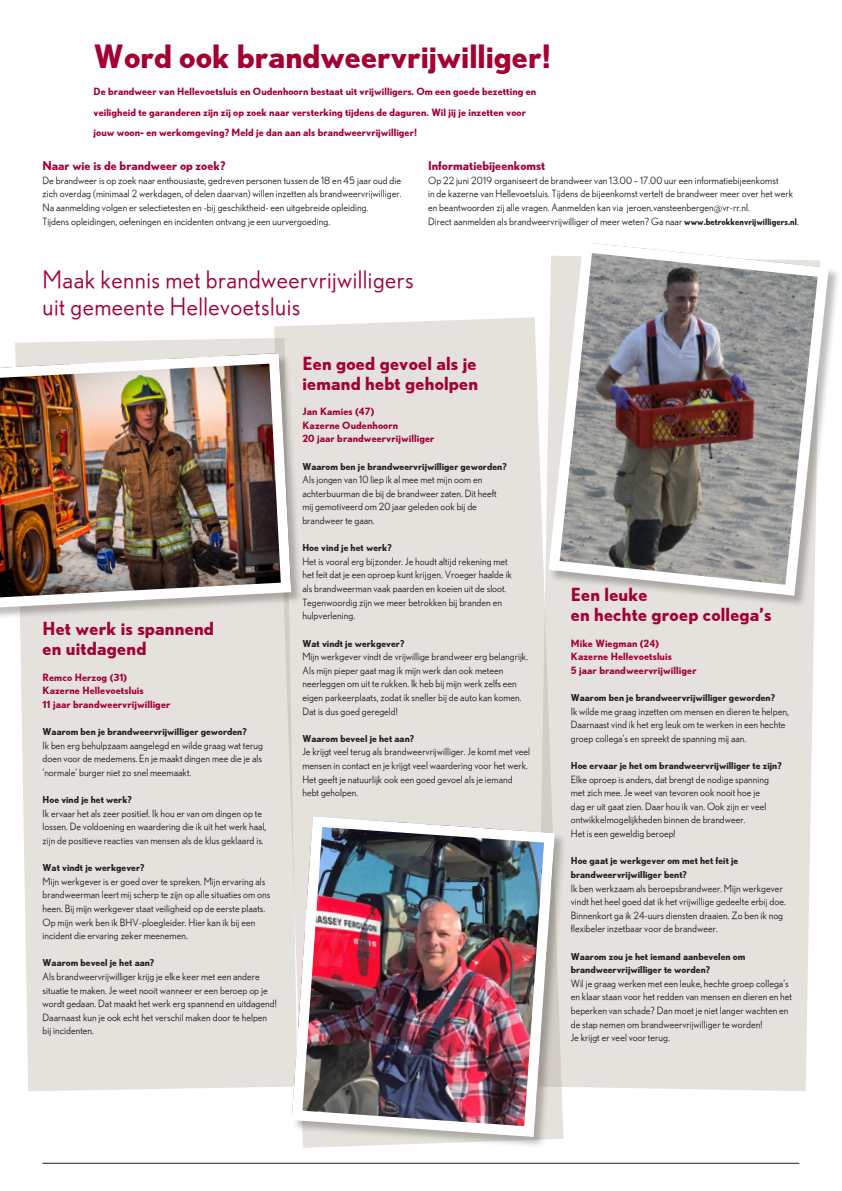
<style>
.page{position:relative;width:842px;height:1191px;background:#fff}
.page>*{position:absolute;margin:0;border:0;box-sizing:border-box;transform-origin:0 0}
.Kop_binnenzijde__Hel{font:700 32px "Nobel";color:#a40133}
.Bodytekst__Helius{font:24px "Nobel";letter-spacing:.02em;color:#a40133}
.Bodytekst__Helius-2{font:700 18px/20.4px "Nobel";letter-spacing:.01em;color:#a40133}
.Subkop__Helius{font:700 12px "Nobel";color:#a40133}
.Bodytekst__Helius-3{font:700 12px "Nobel";color:#a40133}
.Bodytekst__Helius-4{font:10px/13.6px "Nobel";letter-spacing:.005em;color:#231f20}
.Bodytekst__Helius-5{font:700 10px/20.4px "Nobel";letter-spacing:.005em;color:#a40133}
.Bodytekst__Helius-6{font:700 9.5px/13.6px "Nobel";letter-spacing:.005em;color:#231f20}
.s1{font-weight:700;font-size:9px}
</style>
<div class="page">
<div style="left:274px;top:317px;width:262px;height:494px;background:#e5e2dd"></div>
<div style="left:15px;top:338px;width:282px;height:753px;background:#e5e2dd"></div>
<div style="left:536px;top:361px;width:278px;height:730px;background:#e5e2dd"></div>
<hr style="left:42px;top:1162px;width:757px;height:1px;background:#231f20">
<div style="left:0;top:353px;width:303px;height:268px;background:#231f20;opacity:.3"></div>
<img style="left:0;top:348px;width:297px;height:266px">
<div style="left:292px;top:816px;width:275px;height:333px;background:#231f20;opacity:.3"></div>
<img style="left:286px;top:811px;width:274px;height:331px">
<div style="left:549px;top:242px;width:292px;height:365px;background:#231f20;opacity:.3"></div>
<img style="left:543px;top:242px;width:291px;height:359px">
<p class="Kop_binnenzijde__Hel" style="left:94px;top:37px;width:459px">Word ook brandweervrijwilliger!</p>
<p class="Bodytekst__Helius-5" style="left:94px;top:81px;width:444px">De brandweer van Hellevoetsluis en Oudenhoorn bestaat uit vrijwilligers. Om een goede bezetting en veiligheid te garanderen zijn zij op zoek naar versterking tijdens de daguren. Wil jij je inzetten voor jouw woon- en werkomgeving? Meld je dan aan als brandweervrijwilliger!</p>
<p class="Subkop__Helius" style="left:43px;top:159px;width:185px">Naar wie is de brandweer op zoek?</p>
<p class="Bodytekst__Helius-4" style="left:43px;top:173px;width:360px">De brandweer is op zoek naar enthousiaste, gedreven personen tussen de 18 en 45 jaar oud die zich overdag (minimaal 2 werkdagen, of delen daarvan) willen inzetten als brandweervrijwilliger.<br>Na aanmelding volgen er selectietesten en -bij geschiktheid- een uitgebreide opleiding.<br>Tijdens opleidingen, oefeningen en incidenten ontvang je een uurvergoeding.</p>
<p class="Bodytekst__Helius-3" style="left:428px;top:159px;width:119px">Informatiebijeenkomst</p>
<p class="Bodytekst__Helius-4" style="left:428px;top:173px;width:367px">Op 22 juni 2019 organiseert de brandweer van 13.00 – 17.00 uur een informatiebijeenkomst<br>in de kazerne van Hellevoetsluis. Tijdens de bijeenkomst vertelt de brandweer meer over het werk en beantwoorden zij alle vragen. Aanmelden kan via jeroen.vansteenbergen@vr-rr.nl.</p>
<p class="Bodytekst__Helius-4" style="left:428px;top:214px;width:372px">Direct aanmelden als brandweervrijwilliger of meer weten? Ga naar <span class="s1">www.betrokkenvrijwilligers.nl</span>.</p>
<p class="Bodytekst__Helius" style="left:43px;top:265px;width:373px">Maak kennis met brandweervrijwilligers</p>
<p class="Bodytekst__Helius" style="left:43px;top:293px;width:260px">uit gemeente Hellevoetsluis</p>
<p class="Bodytekst__Helius-2" style="left:43px;top:618px;width:173px">Het werk is spannend en uitdagend</p>
<p class="Bodytekst__Helius-5" style="left:43px;top:666px;width:86px">Remco Herzog (31)</p>
<p class="Bodytekst__Helius-5" style="left:43px;top:680px;width:103px">Kazerne Hellevoetsluis</p>
<p class="Bodytekst__Helius-5" style="left:43px;top:693px;width:129px">11 jaar brandweervrijwilliger</p>
<p class="Bodytekst__Helius-6" style="left:43px;top:724px;width:206px">Waarom ben je brandweervrijwilliger geworden?</p>
<p class="Bodytekst__Helius-4" style="left:43px;top:738px;width:222px;text-align:justify">Ik ben erg behulpzaam aangelegd en wilde graag wat terug doen voor de medemens. En je maakt dingen mee die je als ‘normale’ burger niet zo snel meemaakt.</p>
<p class="Bodytekst__Helius-6" style="left:43px;top:792px;width:91px">Hoe vind je het werk?</p>
<p class="Bodytekst__Helius-4" style="left:43px;top:806px;width:225px">Ik ervaar het als zeer positief. Ik hou er van om dingen op te lossen. De voldoening en waardering die ik uit het werk haal, zijn de positieve reacties van mensen als de klus geklaard is.</p>
<p class="Bodytekst__Helius-6" style="left:43px;top:860px;width:103px">Wat vindt je werkgever?</p>
<p class="Bodytekst__Helius-4" style="left:43px;top:874px;width:229px">Mijn werkgever is er goed over te spreken. Mijn ervaring als brandweerman leert mij scherp te zijn op alle situaties om ons heen. Bij mijn werkgever staat veiligheid op de eerste plaats.<br>Op mijn werk ben ik BHV-ploegleider. Hier kan ik bij een incident die ervaring zeker meenemen.</p>
<p class="Bodytekst__Helius-6" style="left:43px;top:956px;width:113px">Waarom beveel je het aan?</p>
<p class="Bodytekst__Helius-4" style="left:43px;top:969px;width:236px">Als brandweervrijwilliger krijg je elke keer met een andere situatie te maken. Je weet nooit wanneer er een beroep op je wordt gedaan. Dat maakt het werk erg spannend en uitdagend!<br>Daarnaast kun je ook echt het verschil maken door te helpen</p>
<p class="Bodytekst__Helius-4" style="left:43px;top:1024px;width:53px">bij incidenten.</p>
<p class="Bodytekst__Helius-2" style="left:302px;top:352px;width:176px">Een goed gevoel als je</p>
<p class="Bodytekst__Helius-2" style="left:302px;top:373px;width:177px">iemand hebt geholpen</p>
<p class="Bodytekst__Helius-5" style="left:302px;top:401px;width:74px">Jan Kamies (47)</p>
<p class="Bodytekst__Helius-5" style="left:302px;top:415px;width:97px">Kazerne Oudenhoorn</p>
<p class="Bodytekst__Helius-5" style="left:302px;top:428px;width:134px">20 jaar brandweervrijwilliger</p>
<p class="Bodytekst__Helius-6" style="left:302px;top:459px;width:206px">Waarom ben je brandweervrijwilliger geworden?</p>
<p class="Bodytekst__Helius-4" style="left:302px;top:473px;width:196px">Als jongen van 10 liep ik al mee met mijn oom en achterbuurman die bij de brandweer zaten. Dit heeft</p>
<p class="Bodytekst__Helius-4" style="left:302px;top:500px;width:176px">mij gemotiveerd om 20 jaar geleden ook bij de</p>
<p class="Bodytekst__Helius-4" style="left:302px;top:513px;width:74px">brandweer te gaan.</p>
<p class="Bodytekst__Helius-6" style="left:302px;top:541px;width:91px">Hoe vind je het werk?</p>
<p class="Bodytekst__Helius-4" style="left:302px;top:554px;width:211px">Het is vooral erg bijzonder. Je houdt altijd rekening met het feit dat je een oproep kunt krijgen. Vroeger haalde ik als brandweerman vaak paarden en koeien uit de sloot.<br>Tegenwoordig zijn we meer betrokken bij branden en hulpverlening.</p>
<p class="Bodytekst__Helius-6" style="left:302px;top:636px;width:103px">Wat vindt je werkgever?</p>
<p class="Bodytekst__Helius-4" style="left:302px;top:649px;width:227px">Mijn werkgever vindt de vrijwillige brandweer erg belangrijk.<br>Als mijn pieper gaat mag ik mijn werk dan ook meteen neerleggen om uit te rukken. Ik heb bij mijn werk zelfs een eigen parkeerplaats, zodat ik sneller bij de auto kan komen.<br>Dat is dus goed geregeld!</p>
<p class="Bodytekst__Helius-6" style="left:302px;top:731px;width:113px">Waarom beveel je het aan?</p>
<p class="Bodytekst__Helius-4" style="left:302px;top:745px;width:229px">Je krijgt veel terug als brandweervrijwilliger. Je komt met veel mensen in contact en je krijgt veel waardering voor het werk.<br>Het geeft je natuurlijk ook een goed gevoel als je iemand</p>
<p class="Bodytekst__Helius-4" style="left:302px;top:785px;width:57px">hebt geholpen.</p>
<p class="Bodytekst__Helius-2" style="left:571px;top:584px;width:202px">Een leuke<br>en hechte groep collega’s</p>
<p class="Bodytekst__Helius-5" style="left:571px;top:632px;width:90px">Mike Wiegman (24)</p>
<p class="Bodytekst__Helius-5" style="left:571px;top:646px;width:103px">Kazerne Hellevoetsluis</p>
<p class="Bodytekst__Helius-5" style="left:571px;top:659px;width:127px">5 jaar brandweervrijwilliger</p>
<p class="Bodytekst__Helius-6" style="left:571px;top:690px;width:206px">Waarom ben je brandweervrijwilliger geworden?</p>
<p class="Bodytekst__Helius-4" style="left:571px;top:704px;width:220px">Ik wilde me graag inzetten om mensen en dieren te helpen,<br>Daarnaast vind ik het erg leuk om te werken in een hechte groep collega’s en spreekt de spanning mij aan.</p>
<p class="Bodytekst__Helius-6" style="left:571px;top:758px;width:212px">Hoe ervaar je het om brandweervrijwilliger te zijn?</p>
<p class="Bodytekst__Helius-4" style="left:571px;top:772px;width:200px">Elke oproep is anders, dat brengt de nodige spanning met zich mee. Je weet van tevoren ook nooit hoe je dag er uit gaat zien. Daar hou ik van. Ook zijn er veel ontwikkelmogelijkheden binnen de brandweer.</p>
<p class="Bodytekst__Helius-4" style="left:571px;top:826px;width:106px">Het is een geweldig beroep!</p>
<p class="Bodytekst__Helius-6" style="left:571px;top:854px;width:169px">Hoe gaat je werkgever om met het feit je brandweervrijwilliger bent?</p>
<p class="Bodytekst__Helius-4" style="left:571px;top:881px;width:217px">Ik ben werkzaam als beroepsbrandweer. Mijn werkgever vindt het heel goed dat ik het vrijwillige gedeelte erbij doe.<br>Binnenkort ga ik 24-uurs diensten draaien. Zo ben ik nog flexibeler inzetbaar voor de brandweer.</p>
<p class="Bodytekst__Helius-6" style="left:571px;top:949px;width:176px">Waarom zou je het iemand aanbevelen om brandweervrijwilliger te worden?</p>
<p class="Bodytekst__Helius-4" style="left:571px;top:976px;width:223px">Wil je graag werken met een leuke, hechte groep collega’s en klaar staan voor het redden van mensen en dieren en het beperken van schade? Dan moet je niet langer wachten en de stap nemen om brandweervrijwilliger te worden!</p>
<p class="Bodytekst__Helius-4" style="left:571px;top:1030px;width:101px">Je krijgt er veel voor terug.</p>
</div>
